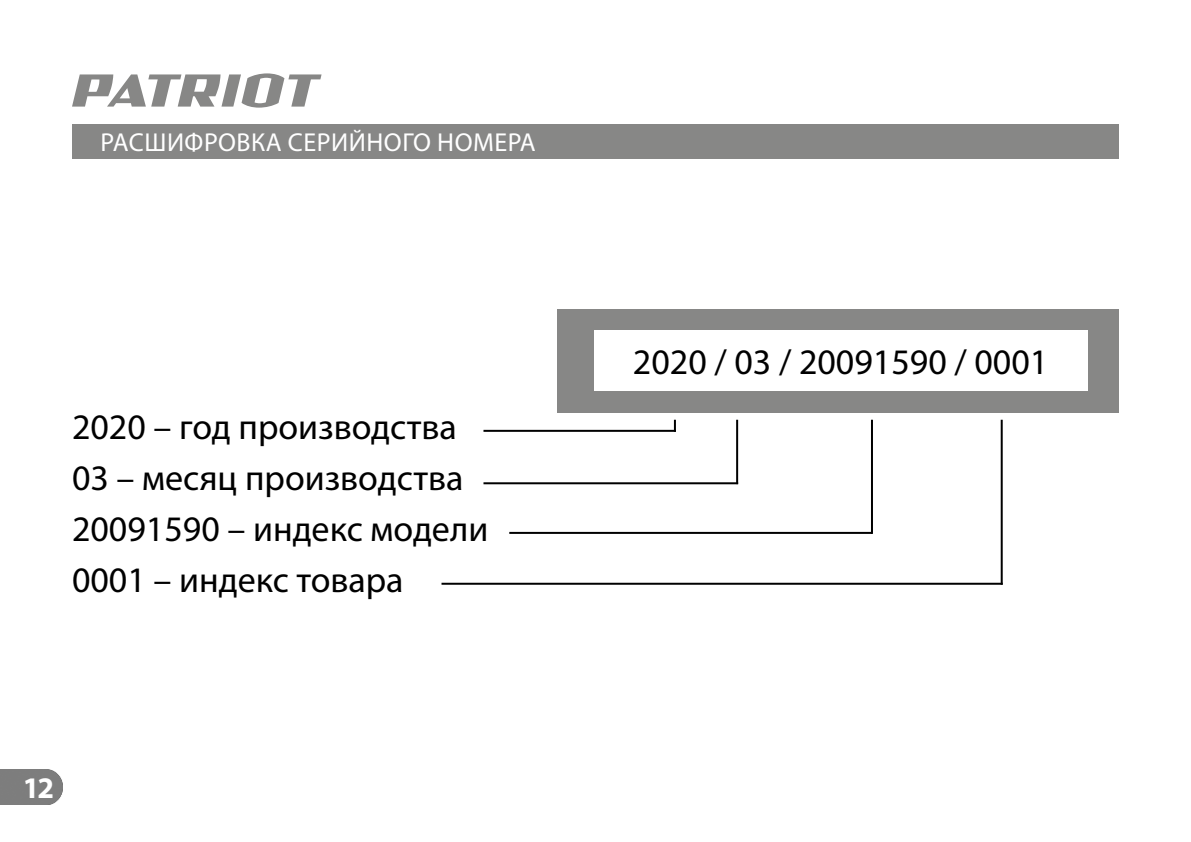
<style>
.page{position:relative;width:1191px;height:842px;background:#fff}
.page>*{position:absolute;margin:0;border:0;box-sizing:border-box;transform-origin:0 0}
.t1{font:36px/51px "Myriad Pro";color:#000}
.t2{font:700 30px "Myriad Pro";color:#fff}
.t3{font:26px "Myriad Pro";letter-spacing:.02em;color:#fff}
</style>
<div class="page">
<div style="left:0;top:770px;width:62px;height:35px;background:#7d7d7d"></div>
<svg style="left:72px;top:73px;width:249px;height:35px"></svg>
<div style="left:72px;top:124px;width:1047px;height:34px;background:#878786"></div>
<div style="left:558px;top:309px;width:561px;height:103px;background:#878786"></div>
<hr style="left:483px;top:430px;width:193px;height:2px;background:#000">
<hr style="left:483px;top:482px;width:255px;height:2px;background:#000">
<hr style="left:509px;top:532px;width:363px;height:2px;background:#000">
<hr style="left:441px;top:583px;width:561px;height:2px;background:#000">
<div style="left:594px;top:330px;width:493px;height:61px;background:#fff"></div>
<svg style="left:674px;top:420px;width:2px;height:12px"></svg>
<hr style="left:736px;top:420px;width:2px;height:64px;background:#000">
<hr style="left:871px;top:420px;width:2px;height:114px;background:#000">
<hr style="left:1000px;top:420px;width:2px;height:165px;background:#000">
<p class="t3" style="left:101px;top:129px;width:437px">РАСШИФРОВКА СЕРИЙНОГО НОМЕРА</p>
<p class="t1" style="left:72px;top:403px;width:418px">2020 – год производства<br>03 – месяц производства<br>20091590 – индекс модели<br>0001 – индекс товара</p>
<p class="t2" style="left:23px;top:773px;width:33px">12</p>
<p class="t1" style="left:633px;top:337px;width:417px">2020 / 03 / 20091590 / 0001</p>
</div>
